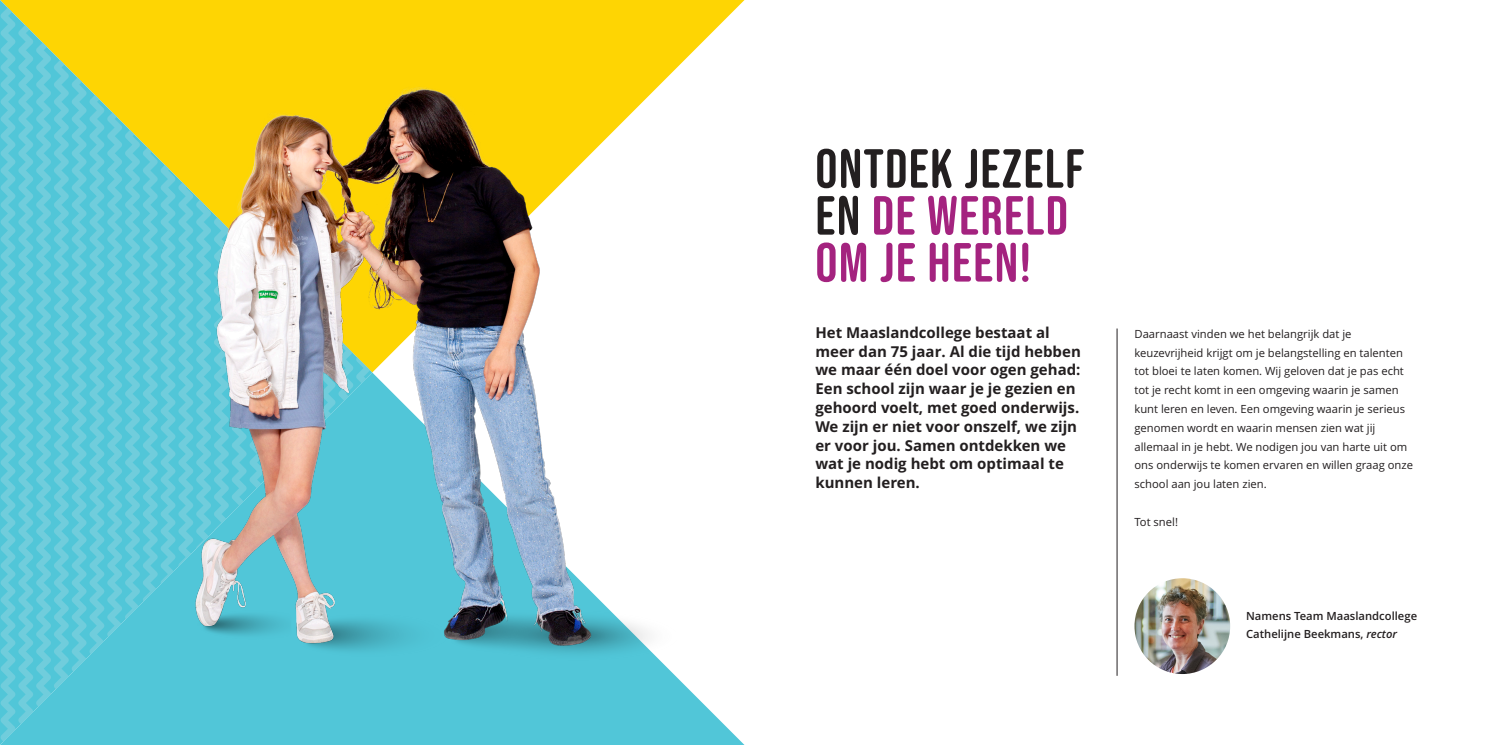
<style>
.page{position:relative;width:1489px;height:745px;background:#fff}
.page>*{position:absolute;margin:0;border:0;box-sizing:border-box;transform-origin:0 0}
.t1{font:55px "Bebas Neue Rounded";letter-spacing:.025em;color:#a4237f}
.t2{font:55px "Bebas Neue Rounded";letter-spacing:.025em;color:#231f20}
.t3{font:700 15px/18.8px "Open Sans";color:#231f20}
.Body{font:11.25px/18.8px "Open Sans";color:#231f20}
.Body-2{font:600 11.25px "Open Sans";color:#231f20}
.s1{color:#231f20}
.s2{font-style:italic}
</style>
<div class="page">
<svg style="left:372px;top:0;width:372px;height:74px;background:#fed81a"></svg>
<svg style="left:372px;top:670px;width:372px;height:74px;background:#61cbdb"></svg>
<svg style="left:0;top:0;width:371px;height:744px;background:#7bcab1"></svg>
<img style="left:1134px;top:578px;width:96px;height:95px;border-radius:48px">
<hr style="left:1116px;top:328px;width:1px;height:347px;background:#231f20">
<img style="left:173px;top:74px;width:498px;height:596px">
<h2 class="t2" style="left:815px;top:137px;width:270px">ONTDEK JEZELF</h2>
<h2 class="t1" style="left:815px;top:184px;width:254px"><span class="s1">EN</span> DE WERELD</h2>
<h2 class="t1" style="left:815px;top:231px;width:217px">OM JE HEEN!</h2>
<h2 class="t3" style="left:815px;top:322px;width:267px">Het Maaslandcollege bestaat al meer dan 75 jaar. Al die tijd hebben we maar één doel voor ogen gehad:<br>Een school zijn waar je je gezien en gehoord voelt, met goed onderwijs.<br>We zijn er niet voor onszelf, we zijn er voor jou. Samen ontdekken we wat je nodig hebt om optimaal te kunnen leren.</h2>
<p class="Body" style="left:1134px;top:324px;width:280px">Daarnaast vinden we het belangrijk dat je keuzevrijheid krijgt om je belangstelling en talenten tot bloei te laten komen. Wij geloven dat je pas echt tot je recht komt in een omgeving waarin je samen kunt leren en leven. Een omgeving waarin je serieus genomen wordt en waarin mensen zien wat jij allemaal in je hebt. We nodigen jou van harte uit om ons onderwijs te komen ervaren en willen graag onze school aan jou laten zien.</p>
<p class="Body" style="left:1134px;top:511px;width:45px">Tot snel!</p>
<p class="Body-2" style="left:1245px;top:607px;width:172px">Namens Team Maaslandcollege</p>
<p class="Body-2" style="left:1245px;top:626px;width:152px">Cathelijne Beekmans, <span class="s2">rector</span></p>
</div>
